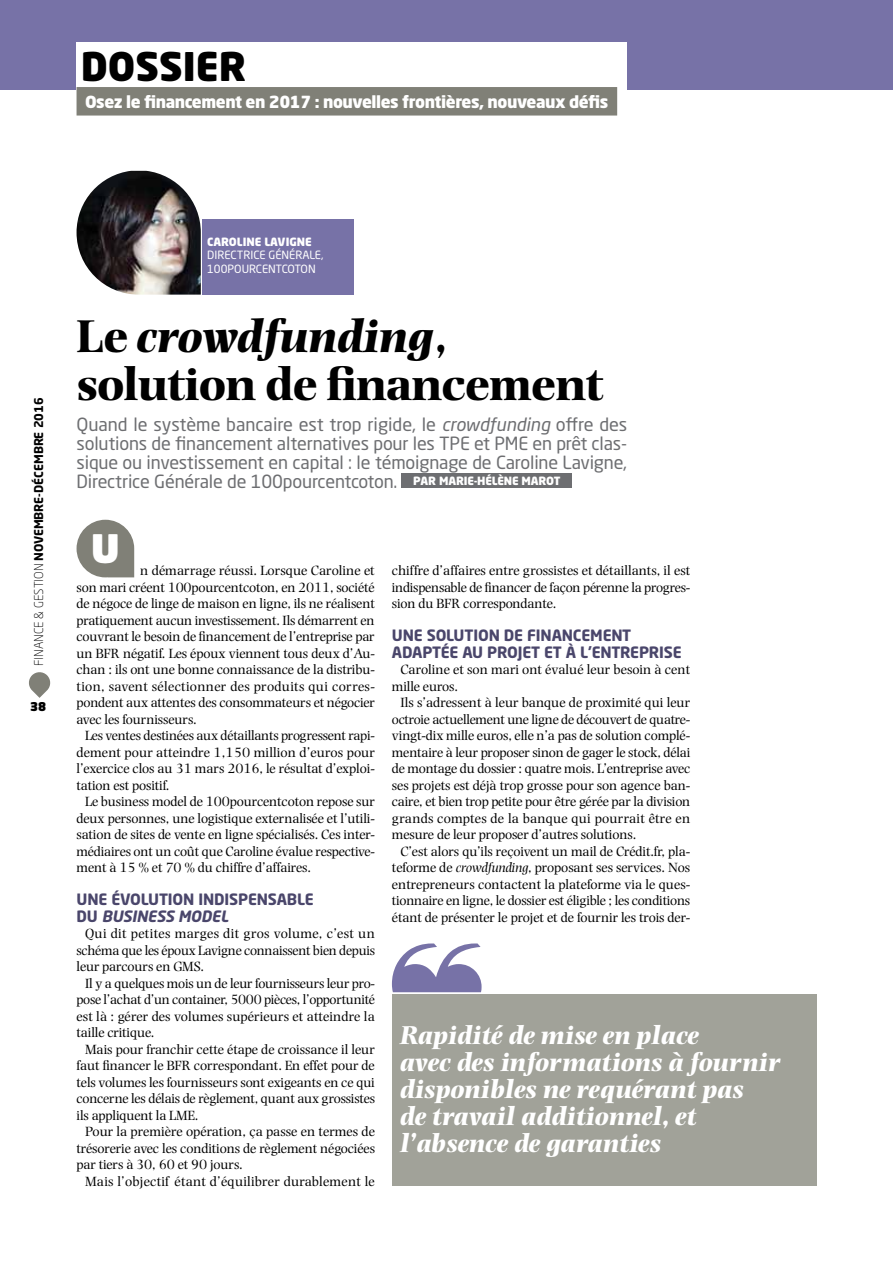
<style>
.page{position:relative;width:893px;height:1263px;background:#fff}
.page>*{position:absolute;margin:0;border:0;box-sizing:border-box;transform-origin:0 0}
.t1{font:700 48px/48px "Photina MT Std";letter-spacing:-.02em;color:#000}
.t2{font:900 39px "Neo Sans Std";color:#000}
.t3{font:900 38.85px "Neo Sans Std";color:#fff}
.t4{font:italic 700 27px/27px "Photina MT Std";letter-spacing:-.01em;color:#fff}
.t5{font:18px/18.8px "Neo Sans Std";letter-spacing:-.01em;color:#6d6e71}
.t6{font:900 16.5px "Neo Sans Std";letter-spacing:-.025em;color:#fff}
.t7{font:700 15.45px/16.5px "Neo Sans Std";letter-spacing:-.01em;color:#4a466b}
.t8{font:13.95px/16.5px "Photina MT Std";letter-spacing:-.01em;color:#000;text-align:justify}
.t9{font:13.95px "Photina MT Std";letter-spacing:.015em;color:#000}
.t10{font:700 12px "Neo Sans Std";color:#000}
.t11{font:900 12px "Neo Sans Std";color:#000}
.t12{font:11.25px/13.5px "Neo Sans Std";color:#fff}
.t13{font:900 11.25px "Neo Sans Std";color:#fff}
.s1{font-weight:300}
.s2{font-style:italic}
</style>
<div class="page">
<div style="left:0;top:0;width:893px;height:89px;background:#7772a7"></div>
<div style="left:203px;top:219px;width:151px;height:76px;background:#7772a7"></div>
<div style="left:402px;top:474px;width:170px;height:14px;background:#6d6e71"></div>
<div style="left:77px;top:520px;width:57px;height:57px;background:#808077;border-radius:29px"></div>
<div style="left:392px;top:994px;width:424px;height:192px;background:#a1a299"></div>
<svg style="left:392px;top:943px;width:90px;height:49px"></svg>
<img style="left:77px;top:171px;width:124px;height:124px">
<svg style="left:29px;top:672px;width:22px;height:26px"></svg>
<div style="left:77px;top:43px;width:550px;height:51px;background:#fff"></div>
<div style="left:77px;top:87px;width:540px;height:29px;background:#808077"></div>
<h2 class="t2" style="left:81px;top:41px;width:167px">DOSSIER</h2>
<p class="t6" style="left:85px;top:91px;width:525px">Osez le financement en 2017 : nouvelles frontières, nouveaux défis</p>
<p class="t10" style="left:31px;top:666px;width:270px;rotate:-90deg"><span class="s1">Finance &amp; gestion</span> NOVEMBRE-DÉCEMBRE 2016</p>
<p class="t11" style="left:30px;top:699px;width:18px">38</p>
<p class="t13" style="left:207px;top:234px;width:105px">Caroline Lavigne</p>
<p class="t12" style="left:207px;top:248px;width:118px">Directrice Générale,<br>100pourcentcoton</p>
<h1 class="t1" style="left:77px;top:312px;width:529px">Le <span class="s2">crowdfunding</span>, solution de financement</h1>
<p class="t5" style="left:77px;top:415px;width:552px">Quand le système bancaire est trop rigide, le <span class="s2">crowdfunding</span> offre des solutions de financement alternatives pour les TPE</p>
<p class="t5" style="left:77px;top:434px;width:552px;text-align:justify;text-indent:398px">et PME en prêt clas&shy;sique ou investissement en capital : le témoignage de Caroline Lavigne, Directrice Générale de 100pourcentcoton. <sup>par</sup> <sup>Marie-Hélène</sup> <sup>Marot</sup></p>
<h3 class="t3" style="left:91px;top:522px;width:31px">U</h3>
<p class="t8" style="left:77px;top:562px;width:300px;text-indent:64px">n démarrage réussi. Lorsque Caroline et son mari créent 100pourcentcoton, en 2011, société de négoce de linge de maison en ligne, ils ne réalisent pratiquement aucun investissement. Ils démarrent en couvrant le besoin de financement de l’entreprise par un BFR négatif. Les époux viennent tous deux d’Au&shy;chan : ils ont une bonne connaissance de la distribu&shy;tion, savent sélectionner des produits qui corres&shy;pondent aux attentes des consommateurs et négocier avec les fournisseurs.</p>
<p class="t8" style="left:77px;top:727px;width:300px;text-indent:9px">Les ventes destinées aux détaillants progressent rapi&shy;dement pour atteindre 1,150 million d’euros pour l’exercice clos au 31 mars 2016, le résultat d’exploi&shy;tation est positif.</p>
<p class="t8" style="left:77px;top:793px;width:300px;text-indent:9px">Le business model de 100pourcentcoton repose sur deux personnes, une logistique externalisée et l’utili&shy;sation de sites de vente en ligne spécialisés. Ces inter&shy;médiaires ont un coût que Caroline évalue respective&shy;ment à 15 % et 70 % du chiffre d’affaires.</p>
<p class="t7" style="left:77px;top:891px;width:239px">UNE ÉVOLUTION INDISPENSABLE<br>DU <span class="s2">BUSINESS MODEL</span></p>
<p class="t8" style="left:77px;top:925px;width:300px;text-indent:9px">Qui dit petites marges dit gros volume, c’est un schéma que les époux Lavigne connaissent bien depuis leur parcours en GMS.</p>
<p class="t8" style="left:77px;top:975px;width:300px;text-indent:9px">Il y a quelques mois un de leur fournisseurs leur pro&shy;pose l’achat d’un container, 5000 pièces, l’opportunité est là : gérer des volumes supérieurs et atteindre la taille critique.</p>
<p class="t8" style="left:77px;top:1041px;width:300px;text-indent:9px">Mais pour franchir cette étape de croissance il leur faut financer le BFR correspondant. En effet pour de tels volumes les fournisseurs sont exigeants en ce qui concerne les délais de règlement, quant aux grossistes ils appliquent la LME.</p>
<p class="t8" style="left:77px;top:1123px;width:300px;text-indent:9px">Pour la première opération, ça passe en termes de trésorerie avec les conditions de règlement négociées par tiers à 30, 60 et 90 jours.</p>
<p class="t9" style="left:85px;top:1173px;width:291px">Mais l’objectif étant d’équilibrer durablement le</p>
<p class="t8" style="left:392px;top:562px;width:300px">chiffre d’affaires entre grossistes et détaillants, il est indispensable de financer de façon pérenne la progres&shy;sion du BFR correspondante.</p>
<p class="t7" style="left:392px;top:627px;width:291px">UNE SOLUTION DE FINANCEMENT<br>ADAPTÉE AU PROJET ET À L’ENTREPRISE</p>
<p class="t8" style="left:392px;top:661px;width:300px;text-indent:9px">Caroline et son mari ont évalué leur besoin à cent mille euros.</p>
<p class="t8" style="left:392px;top:694px;width:300px;text-indent:9px">Ils s’adressent à leur banque de proximité qui leur octroie actuellement une ligne de découvert de quatre&shy;vingt-dix mille euros, elle n’a pas de solution complé&shy;mentaire à leur proposer sinon de gager le stock, délai de montage du dossier : quatre mois. L’entreprise avec ses projets est déjà trop grosse pour son agence ban&shy;caire, et bien trop petite pour être gérée par la division grands comptes de la banque qui pourrait être en mesure de leur proposer d’autres solutions.</p>
<p class="t8" style="left:392px;top:843px;width:300px;text-indent:9px">C’est alors qu’ils reçoivent un mail de Crédit.fr, pla&shy;teforme de <span class="s2">crowdfunding</span>, proposant ses services. Nos entrepreneurs contactent la plateforme via le ques&shy;tionnaire en ligne, le dossier est éligible ; les conditions étant de présenter le projet et de fournir les trois der-</p>
<h3 class="t4" style="left:400px;top:1021px;width:382px">Rapidité de mise en place<br>avec des informations à fournir disponibles ne requérant pas<br>de travail additionnel, et l’absence de garanties</h3>
</div>
